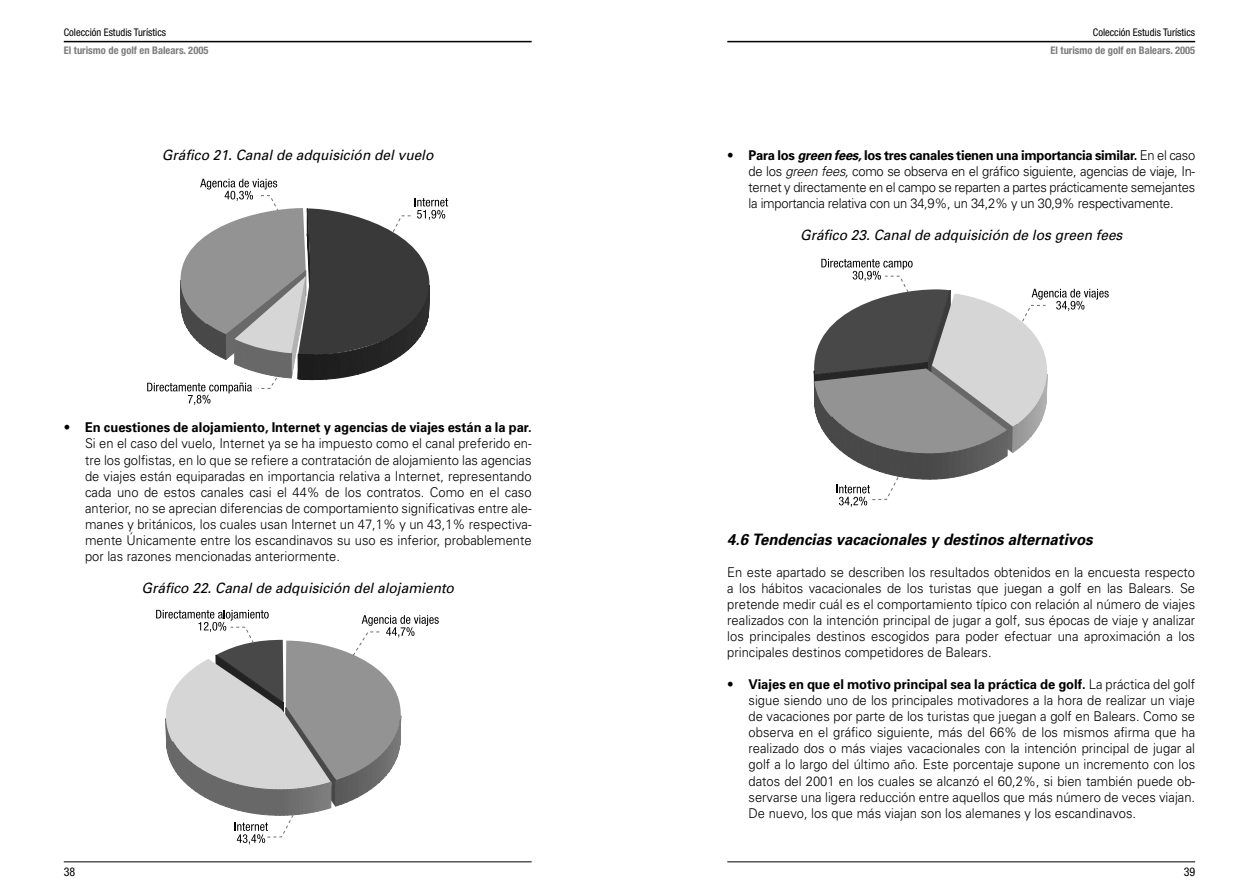
<style>
.page{position:relative;width:1259px;height:893px;background:#fff}
.page>*{position:absolute;margin:0;border:0;box-sizing:border-box;transform-origin:0 0}
.t1{font:italic 700 15.75px "Univers";color:#000;scale:.95 1}
.t2{font:italic 14.25px "Univers";color:#000;scale:.96 1}
.t3{font:300 13.5px/16px "Univers";color:#000;text-align:justify;scale:.96 1}
.t4{font:condensed 12px "Helvetica Neue";color:#000}
.t5{font:700 condensed 10.5px "Helvetica Neue";color:#7c7c7c}
.t6{font:condensed 10.5px "Helvetica Neue";color:#000}
.s1{font-weight:700}
.s2{font-weight:700;font-style:italic}
.s3{font-style:italic}
</style>
<div class="page">
<hr style="left:64px;top:861px;width:467px;height:1px;background:#000">
<hr style="left:64px;top:41px;width:467px;height:1px;background:#000">
<hr style="left:727px;top:41px;width:468px;height:1px;background:#000">
<hr style="left:727px;top:861px;width:468px;height:1px;background:#000">
<svg style="left:147px;top:179px;width:301px;height:226px"></svg>
<svg style="left:156px;top:610px;width:283px;height:235px"></svg>
<svg style="left:813px;top:259px;width:295px;height:248px"></svg>
<p class="t6" style="left:64px;top:27px;width:104px">Colección Estudis Turístics</p>
<p class="t5" style="left:64px;top:44px;width:146px">El turismo de golf en Balears. 2005</p>
<p class="t6" style="left:1093px;top:27px;width:104px">Colección Estudis Turístics</p>
<p class="t5" style="left:1050px;top:44px;width:146px">El turismo de golf en Balears. 2005</p>
<p class="t2" style="left:162px;top:146px;width:284px">Gráfico 21. Canal de adquisición del vuelo</p>
<p class="t3" style="left:748px;top:147px;width:467px;text-indent:-21px">• <span class="s1">Para los</span> <span class="s2">green fees,</span> <span class="s1">los tres canales tienen una importancia similar.</span> En el caso de los <span class="s3">green fees,</span> como se observa en el gráfico siguiente, agencias de viaje, In&shy;ternet y directamente en el campo se reparten a partes prácticamente semejantes la importancia relativa con un 34,9%, un 34,2% y un 30,9% respectivamente.</p>
<p class="t2" style="left:800px;top:226px;width:337px">Gráfico 23. Canal de adquisición de los green fees</p>
<p class="t3" style="left:85px;top:420px;width:467px;text-indent:-21px">• <span class="s1">En cuestiones de alojamiento, Internet y agencias de viajes están a la par.<br></span>Si en el caso del vuelo, Internet ya se ha impuesto como el canal preferido en&shy;tre los golfistas, en lo que se refiere a contratación de alojamiento las agencias de viajes están equiparadas en importancia relativa a Internet, representando cada uno de estos canales casi el 44% de los contratos. Como en el caso anterior, no se aprecian diferencias de comportamiento significativas entre ale&shy;manes y británicos, los cuales usan Internet un 47,1% y un 43,1% respectiva&shy;mente Únicamente entre los escandinavos su uso es inferior, probablemente por las razones mencionadas anteriormente.</p>
<p class="t2" style="left:141px;top:580px;width:327px">Gráfico 22. Canal de adquisición del alojamiento</p>
<p class="t1" style="left:727px;top:530px;width:386px">4.6 Tendencias vacacionales y destinos alternativos</p>
<p class="t3" style="left:727px;top:564px;width:489px">En este apartado se describen los resultados obtenidos en la encuesta respecto a los hábitos vacacionales de los turistas que juegan a golf en las Balears. Se pretende medir cuál es el comportamiento típico con relación al número de viajes realizados con la intención principal de jugar a golf, sus épocas de viaje y analizar los principales destinos escogidos para poder efectuar una aproximación a los principales destinos competidores de Balears.</p>
<p class="t3" style="left:748px;top:676px;width:467px;text-indent:-21px">• <span class="s1">Viajes en que el motivo principal sea la práctica de golf.</span> La práctica del golf sigue siendo uno de los principales motivadores a la hora de realizar un viaje de vacaciones por parte de los turistas que juegan a golf en Balears. Como se observa en el gráfico siguiente, más del 66% de los mismos afirma que ha realizado dos o más viajes vacacionales con la intención principal de jugar al golf a lo largo del último año. Este porcentaje supone un incremento con los datos del 2001 en los cuales se alcanzó el 60,2%, si bien también puede ob&shy;servarse una ligera reducción entre aquellos que más número de veces viajan.<br>De nuevo, los que más viajan son los alemanes y los escandinavos.</p>
<p class="t4" style="left:64px;top:865px;width:13px">38</p>
<p class="t4" style="left:1183px;top:865px;width:13px">39</p>
</div>
